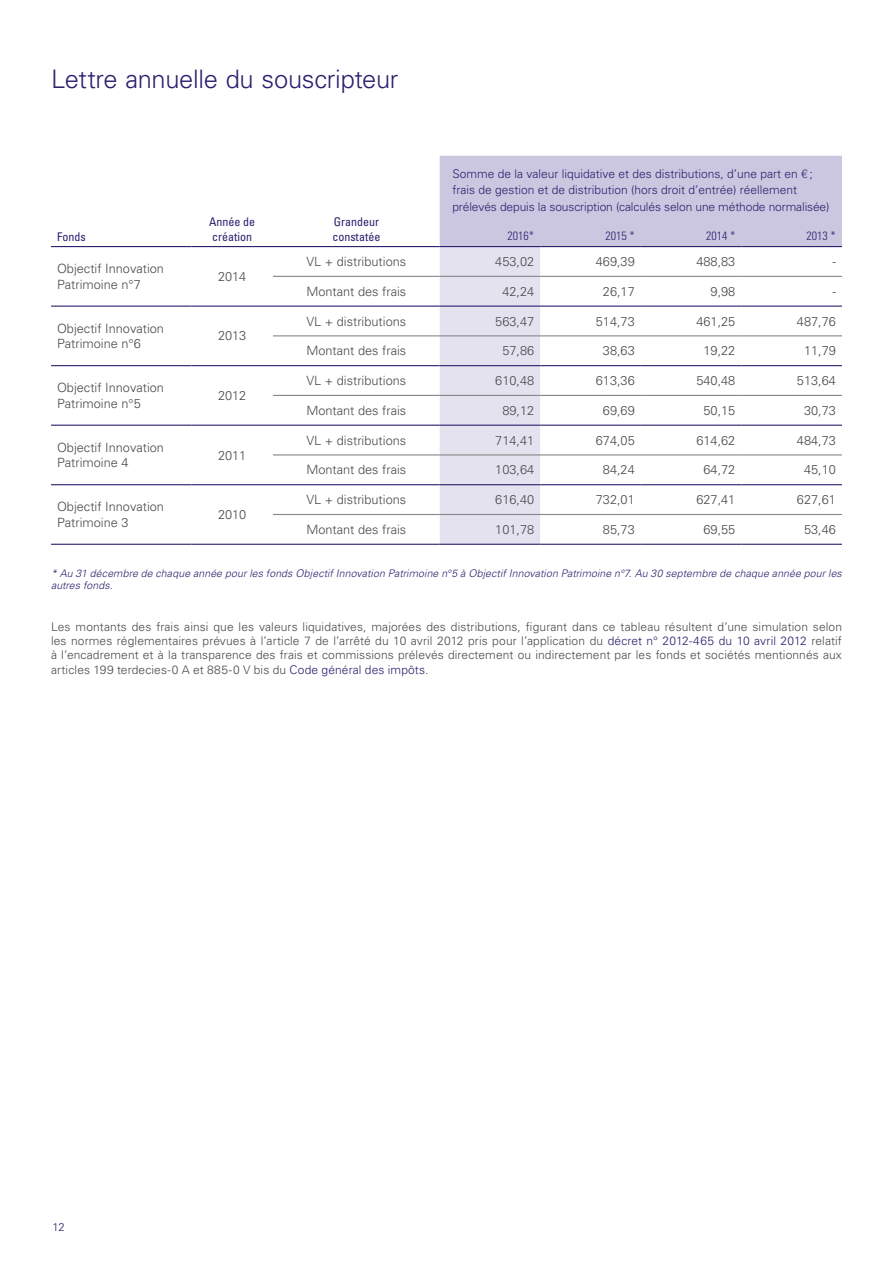
<style>
.page{position:relative;width:893px;height:1263px;background:#fff}
.page>*{position:absolute;margin:0;border:0;box-sizing:border-box;transform-origin:0 0}
.t1{font:300 25.5px "Univers";letter-spacing:-.01em;color:#2e1f6e}
.t2{font:300 12.75px/15.3px "Univers";color:#4a4a49}
.t3{font:300 12px/14.4px "Univers";letter-spacing:.01em;color:#4a4a49;text-align:justify}
.t4{font:300 12px/16.5px "Univers";color:#2e1f6e}
.t5{font:condensed 12px/14.4px "Univers";color:#2e1f6e}
.t6{font:300 condensed 12px "Univers";color:#2e1f6e}
.t7{font:300 11.25px "Univers";color:#2e1f6e}
.t8{font:italic 300 10.5px/12.6px "Univers";letter-spacing:.01em;color:#2e1f6e}
.s1{font-family:"Helvetica"}
.s2{color:#2e1f6e}
</style>
<div class="page">
<svg style="left:440px;top:156px;width:402px;height:388px"></svg>
<hr style="left:273px;top:276px;width:167px;height:1px;background:#878787">
<hr style="left:440px;top:276px;width:100px;height:1px;background:#878787">
<hr style="left:540px;top:276px;width:101px;height:1px;background:#878787">
<hr style="left:641px;top:276px;width:100px;height:1px;background:#878787">
<hr style="left:741px;top:276px;width:101px;height:1px;background:#878787">
<hr style="left:440px;top:395px;width:100px;height:1px;background:#878787">
<hr style="left:540px;top:395px;width:101px;height:1px;background:#878787">
<hr style="left:641px;top:395px;width:100px;height:1px;background:#878787">
<hr style="left:741px;top:395px;width:101px;height:1px;background:#878787">
<hr style="left:273px;top:335px;width:167px;height:1px;background:#878787">
<hr style="left:440px;top:335px;width:100px;height:1px;background:#878787">
<hr style="left:540px;top:335px;width:101px;height:1px;background:#878787">
<hr style="left:641px;top:335px;width:100px;height:1px;background:#878787">
<hr style="left:741px;top:335px;width:101px;height:1px;background:#878787">
<hr style="left:273px;top:395px;width:167px;height:1px;background:#878787">
<hr style="left:440px;top:514px;width:100px;height:1px;background:#878787">
<hr style="left:540px;top:514px;width:101px;height:1px;background:#878787">
<hr style="left:641px;top:514px;width:100px;height:1px;background:#878787">
<hr style="left:741px;top:514px;width:101px;height:1px;background:#878787">
<hr style="left:273px;top:454px;width:167px;height:1px;background:#878787">
<hr style="left:440px;top:454px;width:100px;height:1px;background:#878787">
<hr style="left:540px;top:454px;width:101px;height:1px;background:#878787">
<hr style="left:641px;top:454px;width:100px;height:1px;background:#878787">
<hr style="left:741px;top:454px;width:101px;height:1px;background:#878787">
<hr style="left:273px;top:514px;width:167px;height:1px;background:#878787">
<hr style="left:51px;top:484px;width:140px;height:1px;background:#2e1f6e">
<hr style="left:191px;top:484px;width:82px;height:1px;background:#2e1f6e">
<hr style="left:273px;top:484px;width:167px;height:1px;background:#2e1f6e">
<hr style="left:440px;top:484px;width:100px;height:1px;background:#2e1f6e">
<hr style="left:540px;top:484px;width:101px;height:1px;background:#2e1f6e">
<hr style="left:641px;top:484px;width:100px;height:1px;background:#2e1f6e">
<hr style="left:741px;top:484px;width:101px;height:1px;background:#2e1f6e">
<hr style="left:51px;top:306px;width:140px;height:1px;background:#2e1f6e">
<hr style="left:191px;top:306px;width:82px;height:1px;background:#2e1f6e">
<hr style="left:51px;top:365px;width:140px;height:1px;background:#2e1f6e">
<hr style="left:191px;top:365px;width:82px;height:1px;background:#2e1f6e">
<hr style="left:51px;top:425px;width:140px;height:1px;background:#2e1f6e">
<hr style="left:191px;top:425px;width:82px;height:1px;background:#2e1f6e">
<hr style="left:273px;top:306px;width:167px;height:1px;background:#2e1f6e">
<hr style="left:440px;top:306px;width:100px;height:1px;background:#2e1f6e">
<hr style="left:540px;top:306px;width:101px;height:1px;background:#2e1f6e">
<hr style="left:641px;top:306px;width:100px;height:1px;background:#2e1f6e">
<hr style="left:741px;top:306px;width:101px;height:1px;background:#2e1f6e">
<hr style="left:273px;top:365px;width:167px;height:1px;background:#2e1f6e">
<hr style="left:440px;top:365px;width:100px;height:1px;background:#2e1f6e">
<hr style="left:540px;top:365px;width:101px;height:1px;background:#2e1f6e">
<hr style="left:641px;top:365px;width:100px;height:1px;background:#2e1f6e">
<hr style="left:741px;top:365px;width:101px;height:1px;background:#2e1f6e">
<hr style="left:273px;top:425px;width:167px;height:1px;background:#2e1f6e">
<hr style="left:440px;top:425px;width:100px;height:1px;background:#2e1f6e">
<hr style="left:540px;top:425px;width:101px;height:1px;background:#2e1f6e">
<hr style="left:641px;top:425px;width:100px;height:1px;background:#2e1f6e">
<hr style="left:741px;top:425px;width:101px;height:1px;background:#2e1f6e">
<hr style="left:440px;top:544px;width:100px;height:1px;background:#2e1f6e">
<hr style="left:540px;top:544px;width:101px;height:1px;background:#2e1f6e">
<hr style="left:641px;top:544px;width:100px;height:1px;background:#2e1f6e">
<hr style="left:741px;top:544px;width:101px;height:1px;background:#2e1f6e">
<hr style="left:273px;top:544px;width:167px;height:1px;background:#2e1f6e">
<hr style="left:51px;top:544px;width:140px;height:1px;background:#2e1f6e">
<hr style="left:191px;top:544px;width:82px;height:1px;background:#2e1f6e">
<hr style="left:51px;top:246px;width:140px;height:1px;background:#2e1f6e">
<hr style="left:191px;top:246px;width:82px;height:1px;background:#2e1f6e">
<hr style="left:273px;top:246px;width:167px;height:1px;background:#2e1f6e">
<hr style="left:440px;top:246px;width:100px;height:1px;background:#2e1f6e">
<hr style="left:540px;top:246px;width:101px;height:1px;background:#2e1f6e">
<hr style="left:641px;top:246px;width:100px;height:1px;background:#2e1f6e">
<hr style="left:741px;top:246px;width:101px;height:1px;background:#2e1f6e">
<h1 class="t1" style="left:51px;top:64px;width:349px">Lettre annuelle du souscripteur</h1>
<p class="t5" style="left:57px;top:229px;width:30px">Fonds</p>
<p class="t5" style="left:209px;top:215px;width:47px">Année de création</p>
<p class="t5" style="left:332px;top:215px;width:49px">Grandeur constatée</p>
<p class="t4" style="left:452px;top:165px;width:379px">Somme de la valeur liquidative et des distributions, d’une part en <span class="s1">€</span>; frais de gestion et de distribution (hors droit d’entrée) réellement prélevés depuis la souscription (calculés selon une méthode normalisée)</p>
<p class="t6" style="left:508px;top:228px;width:28px">2016*</p>
<p class="t6" style="left:605px;top:228px;width:31px">2015 *</p>
<p class="t6" style="left:706px;top:228px;width:31px">2014 *</p>
<p class="t6" style="left:807px;top:228px;width:31px">2013 *</p>
<p class="t2" style="left:57px;top:261px;width:108px">Objectif Innovation<br>Patrimoine n°7</p>
<p class="t2" style="left:218px;top:269px;width:30px">2014</p>
<p class="t2" style="left:57px;top:321px;width:108px">Objectif Innovation<br>Patrimoine n°6</p>
<p class="t2" style="left:218px;top:328px;width:30px">2013</p>
<p class="t2" style="left:57px;top:380px;width:108px">Objectif Innovation<br>Patrimoine n°5</p>
<p class="t2" style="left:218px;top:388px;width:30px">2012</p>
<p class="t2" style="left:57px;top:440px;width:108px">Objectif Innovation<br>Patrimoine 4</p>
<p class="t2" style="left:218px;top:447px;width:30px">2011</p>
<p class="t2" style="left:306px;top:254px;width:101px">VL + distributions</p>
<p class="t2" style="left:495px;top:254px;width:40px">453,02</p>
<p class="t2" style="left:596px;top:254px;width:40px">469,39</p>
<p class="t2" style="left:696px;top:254px;width:40px">488,83</p>
<p class="t2" style="left:832px;top:254px;width:5px">-</p>
<p class="t2" style="left:306px;top:284px;width:101px">Montant des frais</p>
<p class="t2" style="left:502px;top:284px;width:33px">42,24</p>
<p class="t2" style="left:603px;top:284px;width:33px">26,17</p>
<p class="t2" style="left:711px;top:284px;width:26px">9,98</p>
<p class="t2" style="left:832px;top:284px;width:5px">-</p>
<p class="t2" style="left:306px;top:313px;width:101px">VL + distributions</p>
<p class="t2" style="left:495px;top:313px;width:40px">563,47</p>
<p class="t2" style="left:596px;top:313px;width:40px">514,73</p>
<p class="t2" style="left:696px;top:313px;width:40px">461,25</p>
<p class="t2" style="left:797px;top:313px;width:40px">487,76</p>
<p class="t2" style="left:306px;top:343px;width:101px">Montant des frais</p>
<p class="t2" style="left:502px;top:343px;width:33px">57,86</p>
<p class="t2" style="left:603px;top:343px;width:33px">38,63</p>
<p class="t2" style="left:703px;top:343px;width:33px">19,22</p>
<p class="t2" style="left:804px;top:343px;width:33px">11,79</p>
<p class="t2" style="left:306px;top:373px;width:101px">VL + distributions</p>
<p class="t2" style="left:495px;top:373px;width:40px">610,48</p>
<p class="t2" style="left:596px;top:373px;width:40px">613,36</p>
<p class="t2" style="left:696px;top:373px;width:40px">540,48</p>
<p class="t2" style="left:797px;top:373px;width:40px">513,64</p>
<p class="t2" style="left:306px;top:403px;width:101px">Montant des frais</p>
<p class="t2" style="left:502px;top:403px;width:33px">89,12</p>
<p class="t2" style="left:603px;top:403px;width:33px">69,69</p>
<p class="t2" style="left:703px;top:403px;width:33px">50,15</p>
<p class="t2" style="left:804px;top:403px;width:33px">30,73</p>
<p class="t2" style="left:306px;top:432px;width:101px">VL + distributions</p>
<p class="t2" style="left:495px;top:432px;width:40px">714,41</p>
<p class="t2" style="left:596px;top:432px;width:40px">674,05</p>
<p class="t2" style="left:696px;top:432px;width:40px">614,62</p>
<p class="t2" style="left:797px;top:432px;width:40px">484,73</p>
<p class="t2" style="left:306px;top:462px;width:101px">Montant des frais</p>
<p class="t2" style="left:495px;top:462px;width:40px">103,64</p>
<p class="t2" style="left:603px;top:462px;width:33px">84,24</p>
<p class="t2" style="left:703px;top:462px;width:33px">64,72</p>
<p class="t2" style="left:804px;top:462px;width:33px">45,10</p>
<p class="t2" style="left:306px;top:492px;width:101px">VL + distributions</p>
<p class="t2" style="left:495px;top:492px;width:40px">616,40</p>
<p class="t2" style="left:596px;top:492px;width:40px">732,01</p>
<p class="t2" style="left:696px;top:492px;width:40px">627,41</p>
<p class="t2" style="left:797px;top:492px;width:40px">627,61</p>
<p class="t2" style="left:306px;top:522px;width:101px">Montant des frais</p>
<p class="t2" style="left:495px;top:522px;width:40px">101,78</p>
<p class="t2" style="left:603px;top:522px;width:33px">85,73</p>
<p class="t2" style="left:703px;top:522px;width:33px">69,55</p>
<p class="t2" style="left:804px;top:522px;width:33px">53,46</p>
<p class="t8" style="left:51px;top:567px;width:792px">* Au 31 décembre de chaque année pour les fonds Objectif Innovation Patrimoine n°5 à Objectif Innovation Patrimoine n°7. Au 30 septembre de chaque année pour les autres fonds.</p>
<p class="t3" style="left:51px;top:619px;width:792px">Les montants des frais ainsi que les valeurs liquidatives, majorées des distributions, figurant dans ce tableau résultent d’une simulation selon les normes réglementaires prévues à l’article 7 de l’arrêté du 10 avril 2012 pris pour l’application du <span class="s2">décret n° 2012-465 du 10 avril 2012</span> relatif à l’encadrement et à la transparence des frais et commissions prélevés directement ou indirectement par les fonds et sociétés mentionnés aux articles 199 terdecies-0 A et 885-0 V bis du <span class="s2">Code général des impôts</span>.</p>
<p class="t2" style="left:57px;top:499px;width:108px">Objectif Innovation<br>Patrimoine 3</p>
<p class="t2" style="left:218px;top:507px;width:30px">2010</p>
<p class="t7" style="left:53px;top:1220px;width:14px">12</p>
</div>
